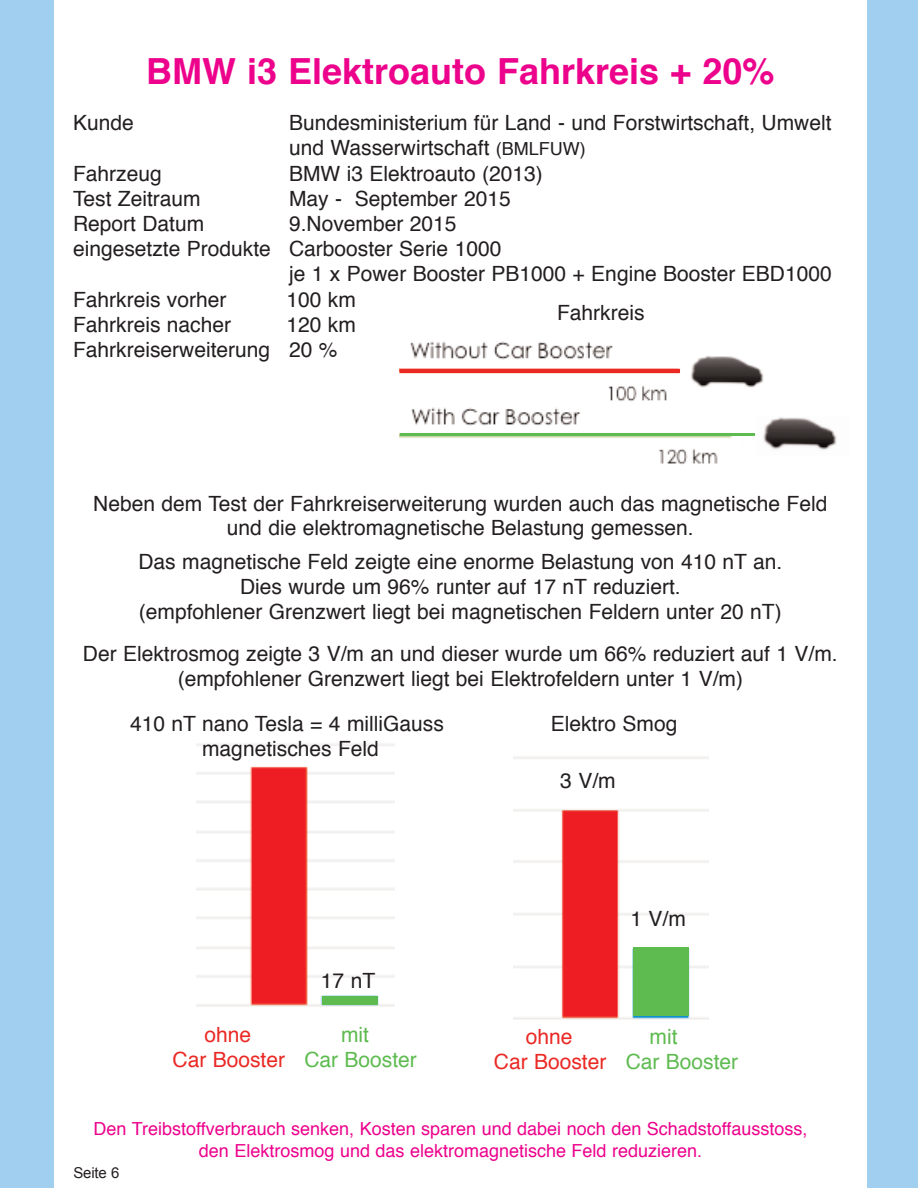
<style>
.page{position:relative;width:918px;height:1188px;background:#fff}
.page>*{position:absolute;margin:0;border:0;box-sizing:border-box;transform-origin:0 0}
.t1{font:700 36px "Helvetica";color:#ed028c}
.t2{font:21px/25.2px "Helvetica";color:#231f20;text-align:center}
.t3{font:21px/25.2px "Helvetica";color:#5ebb50}
.t4{font:21px "Helvetica";color:#ea2924}
.t5{font:18px/21.6px "Helvetica";color:#ed028c;text-align:center}
.t6{font:15px "Arial";letter-spacing:-.01em;color:#231f20}
.s1{font-size:18px}
.s2{color:#ea2924}
</style>
<div class="page">
<img style="left:513px;top:757px;width:195px;height:263px">
<div style="left:867px;top:0;width:51px;height:1188px;background:#a0cfef"></div>
<div style="left:0;top:0;width:54px;height:1188px;background:#a0cfef"></div>
<img style="left:196px;top:744px;width:198px;height:263px">
<img style="left:399px;top:341px;width:365px;height:124px">
<img style="left:753px;top:416px;width:84px;height:40px">
<img style="left:742px;top:416px;width:13px;height:39px">
<div style="left:633px;top:948px;width:55px;height:68px;background:#5ebb50"></div>
<div style="left:322px;top:996px;width:56px;height:8px;background:#5ebb50"></div>
<hr style="left:400px;top:433px;width:355px;height:3px;background:#5ebb50">
<hr style="left:400px;top:369px;width:280px;height:3px;background:#ea2924">
<h1 class="t1" style="left:146px;top:56px;width:630px">BMW i3 Elektroauto Fahrkreis + 20%</h1>
<p class="t2" style="left:73px;top:112px;width:62px">Kunde</p>
<p class="t2" style="left:289px;top:112px;width:544px;text-align:left">Bundesministerium für Land - und Forstwirtschaft, Umwelt und Wasserwirtschaft <span class="s1">(BMLFUW)</span></p>
<p class="t2" style="left:73px;top:162px;width:90px">Fahrzeug</p>
<p class="t2" style="left:289px;top:162px;width:255px">BMW i3 Elektroauto (2013)</p>
<p class="t2" style="left:73px;top:188px;width:129px">Test Zeitraum</p>
<p class="t2" style="left:289px;top:188px;width:223px">May - September 2015</p>
<p class="t2" style="left:73px;top:213px;width:133px">Report Datum</p>
<p class="t2" style="left:289px;top:213px;width:169px">9.November 2015</p>
<p class="t2" style="left:73px;top:238px;width:430px">eingesetzte Produkte Carbooster Serie 1000</p>
<p class="t2" style="left:289px;top:263px;width:544px">je 1 x Power Booster PB1000 + Engine Booster EBD1000</p>
<p class="t2" style="left:73px;top:288px;width:155px">Fahrkreis vorher</p>
<p class="t2" style="left:286px;top:288px;width:71px">100 km</p>
<p class="t2" style="left:73px;top:314px;width:160px">Fahrkreis nacher</p>
<p class="t2" style="left:557px;top:301px;width:89px">Fahrkreis</p>
<p class="t2" style="left:73px;top:314px;width:284px;text-align:left;text-indent:213px">120 km<br>Fahrkreiserweiterung 20 %</p>
<p class="t2" style="left:93px;top:493px;width:736px;line-height:24px">Neben dem Test der Fahrkreiserweiterung wurden auch das magnetische Feld und die elektromagnetische Belastung gemessen.</p>
<p class="t2" style="left:138px;top:551px;width:645px">Das magnetische Feld zeigte eine enorme Belastung von 410 nT an.<br>Dies wurde um 96% runter auf 17 nT reduziert.<br>(empfohlener Grenzwert liegt bei magnetischen Feldern unter 20 nT)</p>
<p class="t2" style="left:83px;top:643px;width:756px">Der Elektrosmog zeigte 3 V/m an und dieser wurde um 66% reduziert auf 1 V/m. (empfohlener Grenzwert liegt bei Elektrofeldern unter 1 V/m)</p>
<p class="t2" style="left:130px;top:713px;width:315px">410 nT nano Tesla = 4 milliGauss</p>
<p class="t2" style="left:202px;top:737px;width:178px">magnetisches Feld</p>
<p class="t2" style="left:321px;top:969px;width:56px">17 nT</p>
<p class="t2" style="left:551px;top:713px;width:128px">Elektro Smog</p>
<p class="t2" style="left:560px;top:770px;width:57px">3 V/m</p>
<p class="t2" style="left:631px;top:907px;width:57px">1 V/m</p>
<p class="t4" style="left:205px;top:1026px;width:48px">ohne</p>
<p class="t3" style="left:173px;top:1024px;width:246px;text-indent:169px">mit<br><span class="s2">Car Booster</span> Car Booster</p>
<p class="t4" style="left:526px;top:1027px;width:48px">ohne</p>
<p class="t3" style="left:494px;top:1025px;width:246px;text-indent:156px">mit<br><span class="s2">Car Booster</span> Car Booster</p>
<p class="t5" style="left:93px;top:1119px;width:716px">Den Treibstoffverbrauch senken, Kosten sparen und dabei noch den Schadstoffausstoss, den Elektrosmog und das elektromagnetische Feld reduzieren.</p>
<p class="t6" style="left:73px;top:1164px;width:48px">Seite 6</p>
</div>
